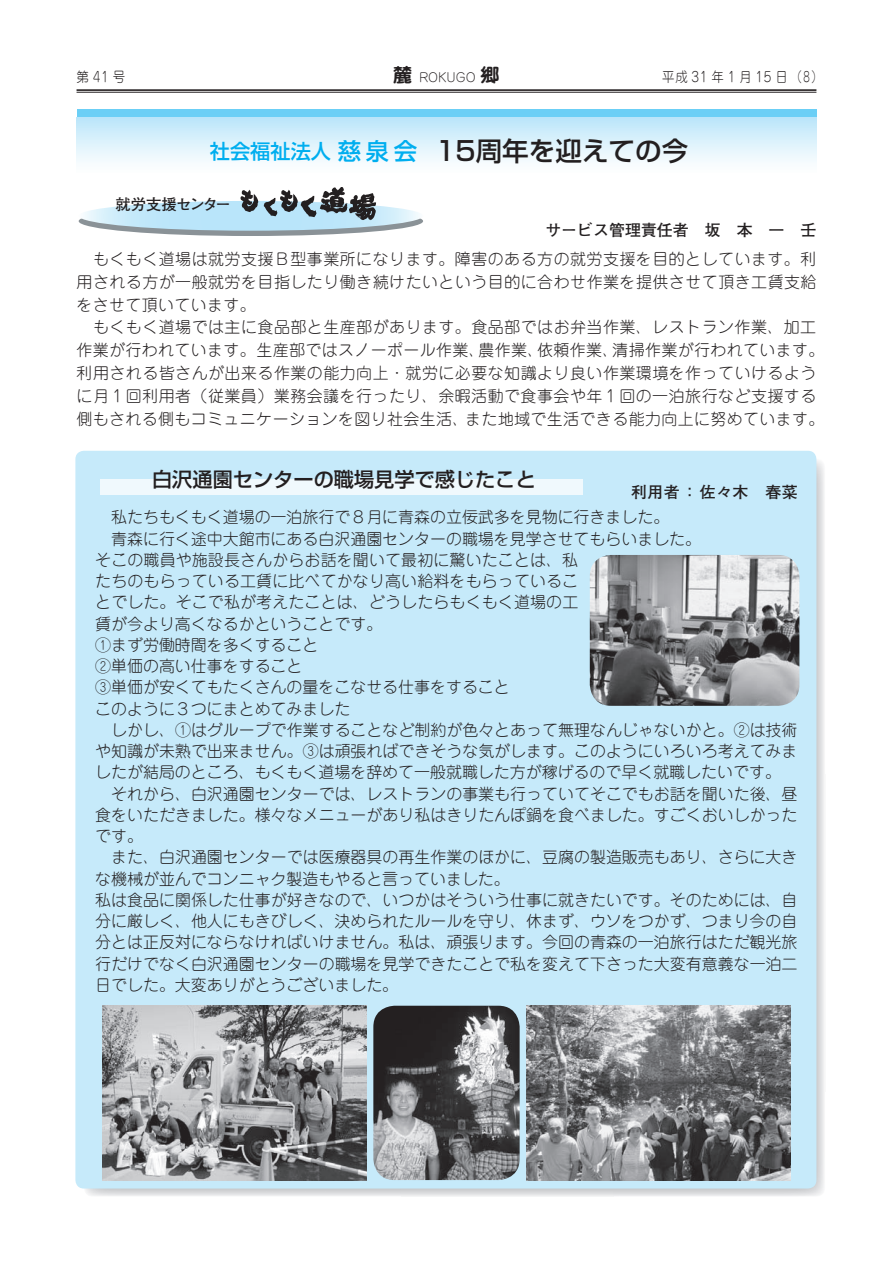
<style>
.page{position:relative;width:893px;height:1263px;background:#fff}
.page>*{position:absolute;margin:0;border:0;box-sizing:border-box;transform-origin:0 0}
.t1{font:500 26.55px "Shin Go Pro";color:#231f20}
.t2{font:500 23.4px "Shin Go Pro";color:#00aeef}
.t3{font:500 20.25px "Shin Go Pro";color:#231f20}
.t4{font:500 20.25px "Shin Go Pro";color:#00aeef}
.t5{font:700 19.2px "Jun 501 Pro";color:#231f20}
.t6{font:300 15.9px/21.3px "Jun 101 Pro";color:#231f20}
.t7{font:300 15.9px "Jun 101 Pro";letter-spacing:.03em;color:#231f20}
.t8{font:300 15.9px "Jun 101 Pro";letter-spacing:.025em;color:#231f20}
.t9{font:700 15.9px "Futo Go B101 Pro";color:#231f20}
.t10{font:15.3px "Futo Go B101 Pro Bold 90 msp RKSJ H";letter-spacing:-.045em;color:#231f20}
.t11{font:300 13.8px "Jun 101 Pro";letter-spacing:.05em;color:#231f20;scale:.9 1}
.t12{font:300 12.15px "Jun 101 Pro";color:#231f20}
</style>
<div class="page">
<div style="left:79px;top:206px;width:344px;height:30px;background:#8a9297;border-radius:50%"></div>
<hr style="left:77px;top:89px;width:739px;height:2px;background:#231f20">
<hr style="left:77px;top:92px;width:739px;height:1px;background:#231f20">
<svg style="left:79px;top:187px;width:344px;height:44px"></svg>
<div style="left:75px;top:451px;width:741px;height:737px;background:#c6eafa;border-radius:9px"></div>
<div style="left:100px;top:479px;width:483px;height:15px;background:#f0f9fd"></div>
<img style="left:590px;top:555px;width:209px;height:151px">
<img style="left:102px;top:1006px;width:265px;height:174px">
<img style="left:373px;top:1006px;width:147px;height:174px">
<img style="left:526px;top:1006px;width:265px;height:174px">
<div style="left:77px;top:109px;width:739px;height:8px;background:#6bcff6"></div>
<div style="left:77px;top:117px;width:739px;height:57px;background:linear-gradient(to bottom,#bce6fa,#fff)"></div>
<p class="t11" style="left:77px;top:66px;width:56px">第41 号</p>
<p class="t5" style="left:393px;top:59px;width:21px">麓</p>
<p class="t5" style="left:481px;top:59px;width:21px">郷</p>
<p class="t12" style="left:419px;top:67px;width:58px">ROKUGO</p>
<p class="t11" style="left:662px;top:66px;width:178px">平成 31 年 1 月 15 日 )８(</p>
<h2 class="t2" style="left:338px;top:132px;width:81px">慈泉会</h2>
<p class="t4" style="left:210px;top:135px;width:123px">社会福祉法人</p>
<h1 class="t1" style="left:435px;top:129px;width:254px">15周年を迎えての今</h1>
<p class="t10" style="left:115px;top:192px;width:117px">就労支援センター</p>
<p class="t7" style="left:77px;top:246px;width:741px">　もくもく道場は就労支援Ｂ型事業所になります。障害のある方の就労支援を目的としています。利</p>
<p class="t7" style="left:77px;top:269px;width:741px">用される方が一般就労を目指したり働き続けたいという目的に合わせ作業を提供させて頂き工賃支給</p>
<p class="t8" style="left:77px;top:292px;width:181px">をさせて頂いています。</p>
<p class="t7" style="left:77px;top:315px;width:741px">　もくもく道場では主に食品部と生産部があります。食品部ではお弁当作業、レストラン作業、加工</p>
<p class="t8" style="left:612px;top:338px;width:214px">清掃作業が行われています。</p>
<p class="t9" style="left:545px;top:217px;width:273px">サービス管理責任者　坂　本　一　壬</p>
<p class="t8" style="left:77px;top:338px;width:410px">作業が行われています。生産部ではスノーポール作業、</p>
<p class="t7" style="left:77px;top:361px;width:741px">利用される皆さんが出来る作業の能力向上・就労に必要な知識より良い作業環境を作っていけるよう</p>
<p class="t7" style="left:77px;top:383px;width:741px">に月１回利用者（従業員）業務会議を行ったり、余暇活動で食事会や年１回の一泊旅行など支援する</p>
<p class="t8" style="left:465px;top:406px;width:361px">また地域で生活できる能力向上に努めています。</p>
<p class="t6" style="left:537px;top:338px;width:83px">依頼作業、</p>
<p class="t6" style="left:478px;top:338px;width:66px">農作業、</p>
<p class="t8" style="left:77px;top:406px;width:393px">側もされる側もコミュニケーションを図り社会生活、</p>
<p class="t3" style="left:152px;top:463px;width:385px">白沢通園センターの職場見学で感じたこと</p>
<p class="t9" style="left:631px;top:479px;width:168px">利用者：佐々木　春菜</p>
<p class="t6" style="left:95px;top:505px;width:704px">　私たちもくもく道場の一泊旅行で８月に青森の立佞武多を見物に行きました。<br>　青森に行く途中大館市にある白沢通園センターの職場を見学させてもらいました。<br>そこの職員や施設長さんからお話を聞いて最初に驚いたことは、私<br>たちのもらっている工賃に比べてかなり高い給料をもらっているこ<br>とでした。そこで私が考えたことは、どうしたらもくもく道場の工<br>賃が今より高くなるかということです。<br>①まず労働時間を多くすること<br>②単価の高い仕事をすること<br>③単価が安くてもたくさんの量をこなせる仕事をすること<br>このように３つにまとめてみました<br>　しかし、①はグループで作業することなど制約が色々とあって無理なんじゃないかと。②は技術や知識が未熟で出来ません。③は頑張ればできそうな気がします。このようにいろいろ考えてみましたが結局のところ、もくもく道場を辞めて一般就職した方が稼げるので早く就職したいです。　それから、白沢通園センターでは、レストランの事業も行っていてそこでもお話を聞いた後、昼食をいただきました。様々なメニューがあり私はきりたんぽ鍋を食べました。すごくおいしかったです。<br>　また、白沢通園センターでは医療器具の再生作業のほかに、豆腐の製造販売もあり、さらに大きな機械が並んでコンニャク製造もやると言っていました。<br>私は食品に関係した仕事が好きなので、いつかはそういう仕事に就きたいです。そのためには、自分に厳しく、他人にもきびしく、決められたルールを守り、休まず、ウソをつかず、つまり今の自分とは正反対にならなければいけません。私は、頑張ります。今回の青森の一泊旅行はただ観光旅行だけでなく白沢通園センターの職場を見学できたことで私を変えて下さった大変有意義な一泊二日でした。大変ありがとうございました。</p>
</div>
